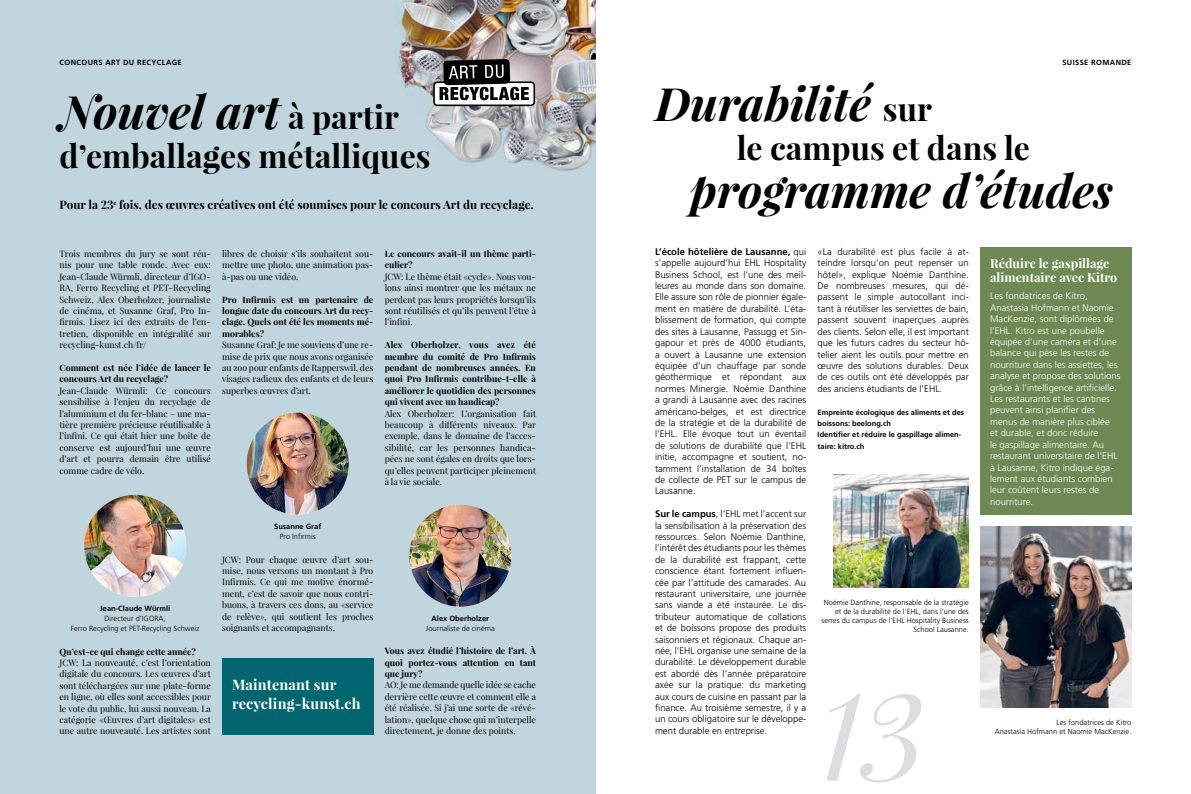
<style>
.page{position:relative;width:1191px;height:794px;background:#fff}
.page>*{position:absolute;margin:0;border:0;box-sizing:border-box;transform-origin:0 0}
.t1{font:italic 120px "Playfair Display";color:#dcddde}
.t2{font:italic 700 46px "Playfair Display";color:#000}
.t3{font:700 32px "Playfair Display";color:#000}
.t4{font:700 14.5px/19px "Playfair Display";letter-spacing:.01em;color:#fff}
.t5{font:700 12.5px/14px "Playfair Display";color:#fff}
.t6{font:700 11.7px "Playfair Display";color:#000}
.t7{font:300 9.5px/11.4px "Frutiger";color:#000;text-align:justify}
.t8{font:300 9.5px/11.4px "Frutiger";color:#fff}
.t9{font:8.8px/11.4px "Playfair Display";color:#000;text-align:justify}
.t10{font:700 8.8px/11.4px "Playfair Display";color:#000;text-align:justify}
.t11{font:300 7.5px/9px "Frutiger";color:#000;text-align:right}
.t12{font:700 7.5px/11.4px "Frutiger";color:#000}
.t13{font:700 7.5px "Frutiger";letter-spacing:.05em;color:#000}
.s1{font-style:normal;font-size:32px}
.s2{font-weight:700}
</style>
<div class="page">
<div style="left:0;top:0;width:595px;height:794px;background:#c0d5dd"></div>
<img style="left:396px;top:0;width:199px;height:171px">
<img style="left:84px;top:495px;width:102px;height:102px;border-radius:51px">
<img style="left:247px;top:412px;width:102px;height:102px;border-radius:51px">
<img style="left:409px;top:504px;width:102px;height:102px;border-radius:51px">
<img style="left:980px;top:526px;width:151px;height:181px">
<img style="left:833px;top:474px;width:136px;height:113px">
<div style="left:980px;top:247px;width:151px;height:268px;background:#6e8954"></div>
<div style="left:434px;top:82px;width:100px;height:23px;background:#fff;border-radius:3px"></div>
<div style="left:433px;top:81px;width:102px;height:25px;border:2px solid #000;border-radius:3px"></div>
<svg style="left:439px;top:56px;width:90px;height:59px"></svg>
<div style="left:222px;top:658px;width:151px;height:76px;background:#00656e"></div>
<p class="t13" style="left:60px;top:58px;width:124px">Concours Art du recyclage</p>
<h2 class="t2" style="left:60px;top:80px;width:341px">Nouvel art <span class="s1">à partir</span></h2>
<h3 class="t3" style="left:60px;top:136px;width:372px">d’emballages métalliques</h3>
<h3 class="t6" style="left:60px;top:197px;width:476px">Pour la 23<sup>e</sup> fois, des œuvres créatives ont été soumises pour le concours Art du recyclage.</h3>
<p class="t9" style="left:60px;top:248px;width:153px">Trois membres du jury se sont réu&shy;nis pour une table ronde. Avec eux:<br>Jean-Claude Würmli, directeur d’IGO-RA, Ferro Recycling et PET-Recycling Schweiz, Alex Oberholzer, journaliste de cinéma, et Susanne Graf, Pro In&shy;firmis. Lisez ici des extraits de l’en&shy;tretien, disponible en intégralité sur recycling-kunst.ch/fr/</p>
<p class="t10" style="left:60px;top:362px;width:153px">Comment est née l’idée de lancer le concours Art du recyclage?</p>
<p class="t9" style="left:60px;top:385px;width:153px">Jean-Claude Würmli: Ce concours sensibilise à l’enjeu du recyclage de l’aluminium et du fer-blanc – une ma&shy;tière première précieuse réutilisable à l’infini. Ce qui était hier une boîte de conserve est aujourd’hui une œuvre d’art et pourra demain être utilisé comme cadre de vélo.</p>
<p class="t9" style="left:222px;top:248px;width:153px">libres de choisir s’ils souhaitent sou&shy;mettre une photo, une animation pas&shy;à-pas ou une vidéo.</p>
<p class="t10" style="left:222px;top:293px;width:153px">Pro Infirmis est un partenaire de longue date du concours Art du recy&shy;clage. Quels ont été les moments mé&shy;morables?</p>
<p class="t9" style="left:222px;top:339px;width:153px">Susanne Graf: Je me souviens d’une re&shy;mise de prix que nous avons organisée au zoo pour enfants de Rapperswil, des visages radieux des enfants et de leurs superbes œuvres d’art.</p>
<p class="t10" style="left:385px;top:248px;width:153px">Le concours avait-il un thème parti&shy;culier?</p>
<p class="t9" style="left:385px;top:271px;width:153px">JCW: Le thème était «cycle». Nous vou&shy;lons ainsi montrer que les métaux ne perdent pas leurs propriétés lorsqu’ils sont réutilisés et qu’ils peuvent l’être à l’infini.</p>
<p class="t10" style="left:385px;top:339px;width:153px">Alex Oberholzer, vous avez été membre du comité de Pro Infirmis pendant de nombreuses années. En quoi Pro Infirmis contribue-t-elle à améliorer le quotidien des personnes qui vivent avec un handicap?</p>
<p class="t9" style="left:385px;top:407px;width:153px">Alex Oberholzer: L’organisation fait beaucoup à différents niveaux. Par exemple, dans le domaine de l’acces&shy;sibilité, car les personnes handica&shy;pées ne sont égales en droits que lors&shy;qu’elles peuvent participer pleinement à la vie sociale.</p>
<p class="t12" style="left:100px;top:603px;width:72px">Jean-Claude Würmli</p>
<p class="t11" style="left:71px;top:613px;width:130px;line-height:10px;text-align:center">Directeur d’IGORA,<br>Ferro Recycling et PET-Recycling Schweiz</p>
<p class="t10" style="left:60px;top:645px;width:138px">Qu’est-ce qui change cette année?</p>
<p class="t9" style="left:60px;top:657px;width:153px">JCW: La nouveauté, c’est l’orientation digitale du concours. Les œuvres d’art sont téléchargées sur une plate-forme en ligne, où elles sont accessibles pour le vote du public, lui aussi nouveau. La catégorie «Œuvres d’art digitales» est une autre nouveauté. Les artistes sont</p>
<p class="t12" style="left:274px;top:520px;width:49px">Susanne Graf</p>
<p class="t11" style="left:280px;top:532px;width:37px">Pro Infirmis</p>
<p class="t9" style="left:222px;top:553px;width:153px">JCW: Pour chaque œuvre d’art sou&shy;mise, nous versons un montant à Pro Infirmis. Ce qui me motive énormé&shy;ment, c’est de savoir que nous contri&shy;buons, à travers ces dons, au «service de relève», qui soutient les proches soignants et accompagnants.</p>
<h3 class="t4" style="left:232px;top:674px;width:130px">Maintenant sur recycling-kunst.ch</h3>
<p class="t12" style="left:431px;top:613px;width:59px">Alex Oberholzer</p>
<p class="t11" style="left:426px;top:624px;width:70px">Journaliste de cinéma</p>
<p class="t10" style="left:385px;top:645px;width:153px">Vous avez étudié l’histoire de l’art. À quoi portez-vous attention en tant que jury?</p>
<p class="t9" style="left:385px;top:679px;width:153px">AO: Je me demande quelle idée se cache derrière cette œuvre et comment elle a été réalisée. Si j’ai une sorte de «révé&shy;lation», quelque chose qui m’interpelle directement, je donne des points.</p>
<p class="t12" style="left:1062px;top:57px;width:41px">SUISSE ROMANDE</p>
<h2 class="t2" style="left:655px;top:73px;width:278px">Durabilité <span class="s1">sur</span></h2>
<h3 class="t3" style="left:737px;top:128px;width:295px">le campus et dans le</h3>
<h2 class="t2" style="left:690px;top:160px;width:424px">programme d’études</h2>
<p class="t7" style="left:655px;top:246px;width:153px"><span class="s2">L’école hôtelière de Lausanne,</span> qui s’appelle aujourd’hui EHL Hospitality Business School, est l’une des meil&shy;leures au monde dans son domaine.<br>Elle assure son rôle de pionnier égale&shy;ment en matière de durabilité. L’éta&shy;blissement de formation, qui compte des sites à Lausanne, Passugg et Sin&shy;gapour et près de 4000 étudiants, a ouvert à Lausanne une extension équipée d’un chauffage par sonde géothermique et répondant aux normes Minergie. Noémie Danthine a grandi à Lausanne avec des racines américano-belges, et est directrice de la stratégie et de la durabilité de l’EHL. Elle évoque tout un éventail de solutions de durabilité que l’EHL initie, accompagne et soutient, no&shy;tamment l’installation de 34 boîtes de collecte de PET sur le campus de Lausanne.</p>
<p class="t7" style="left:655px;top:508px;width:153px"><span class="s2">Sur le campus</span>, l’EHL met l’accent sur la sensibilisation à la préservation des ressources. Selon Noémie Danthine, l’intérêt des étudiants pour les thèmes de la durabilité est frappant, cette conscience étant fortement influen&shy;cée par l’attitude des camarades. Au restaurant universitaire, une journée sans viande a été instaurée. Le dis&shy;tributeur automatique de collations et de boissons propose des produits saisonniers et régionaux. Chaque an&shy;née, l’EHL organise une semaine de la durabilité. Le développement durable est abordé dès l’année préparatoire axée sur la pratique: du marketing aux cours de cuisine en passant par la finance. Au troisième semestre, il y a un cours obligatoire sur le développe&shy;ment durable en entreprise.</p>
<p class="t7" style="left:817px;top:246px;width:153px">«La durabilité est plus facile à at&shy;teindre lorsqu’on peut repenser un hôtel», explique Noémie Danthine.<br>De nombreuses mesures, qui dé&shy;passent le simple autocollant inci&shy;tant à réutiliser les serviettes de bain, passent souvent inaperçues auprès des clients. Selon elle, il est important que les futurs cadres du secteur hô&shy;telier aient les outils pour mettre en œuvre des solutions durables. Deux de ces outils ont été développés par des anciens étudiants de l’EHL.</p>
<p class="t12" style="left:817px;top:406px;width:148px">Empreinte écologique des aliments et des boissons: beelong.ch<br>Identifier et réduire le gaspillage alimen&shy;taire: kitro.ch</p>
<h3 class="t5" style="left:990px;top:256px;width:129px">Réduire le gaspillage alimentaire avec Kitro</h3>
<p class="t8" style="left:990px;top:290px;width:132px">Les fondatrices de Kitro,<br>Anastasia Hofmann et Naomie<br>MacKenzie, sont diplômées de l’EHL. Kitro est une poubelle équipée d’une caméra et d’une balance qui pèse les restes de nourriture dans les assiettes, les analyse et propose des solutions grâce à l’intelligence artificielle.<br>Les restaurants et les cantines peuvent ainsi planifier des menus de manière plus ciblée<br>et durable, et donc réduire<br>le gaspillage alimentaire. Au restaurant universitaire de l’EHL à Lausanne, Kitro indique éga&shy;lement aux étudiants combien leur coûtent leurs restes de nourriture.</p>
<p class="t11" style="left:821px;top:598px;width:149px">Noémie Danthine, responsable de la stratégie et de la durabilité de l’EHL, dans l’une des serres du campus de l’EHL Hospitality Business School Lausanne.</p>
<h1 class="t1" style="left:817px;top:655px;width:108px">13</h1>
<p class="t11" style="left:994px;top:717px;width:138px">Les fondatrices de Kitro<br>Anastasia Hofmann et Naomie MacKenzie.</p>
</div>
